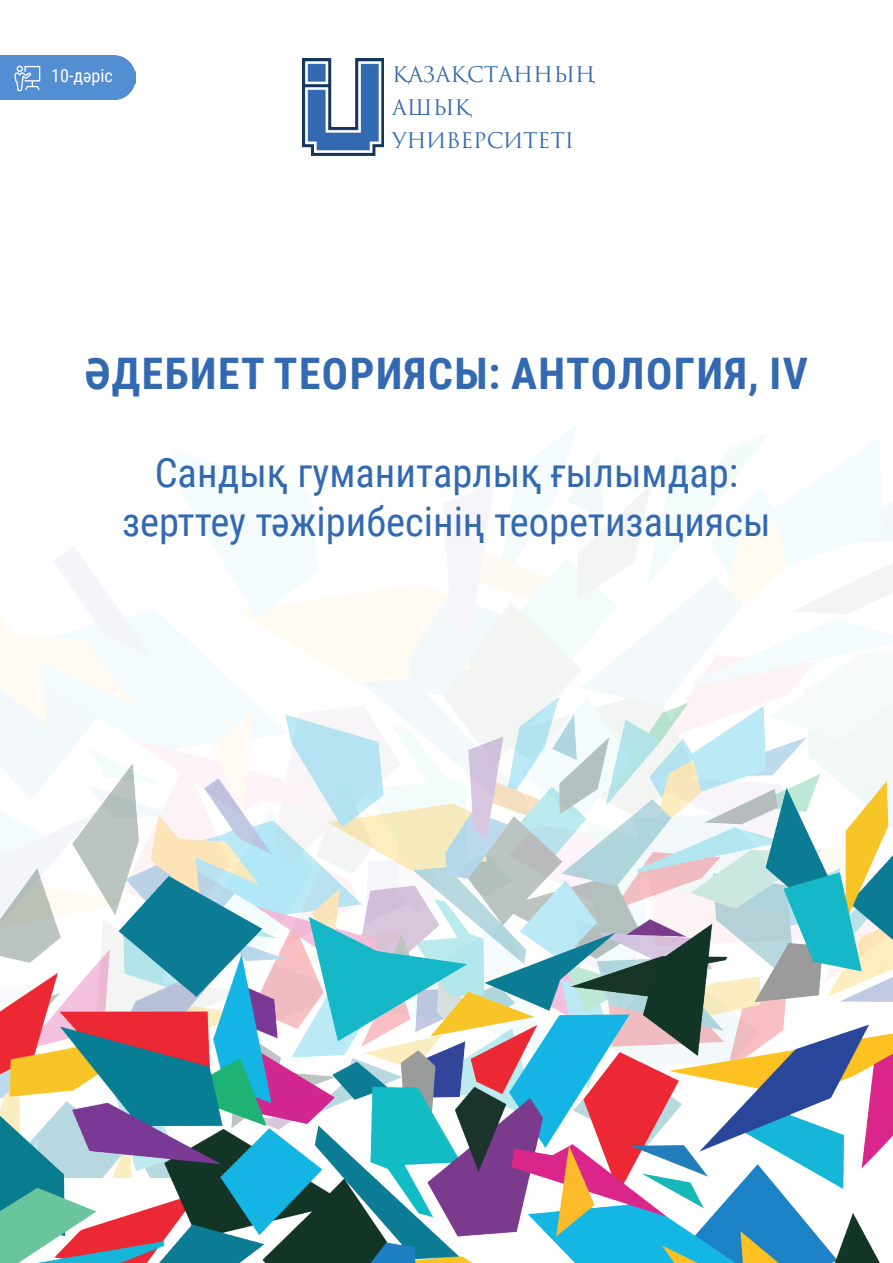
<style>
.page{position:relative;width:893px;height:1263px;background:#fff}
.page>*{position:absolute;margin:0;border:0;box-sizing:border-box;transform-origin:0 0}
.t1{font:700 43.5px "Roboto Condensed";letter-spacing:.035em;color:#3269b1}
.t2{font:40.5px/48.6px "Roboto Condensed";color:#3269b1;text-align:center}
.t3{font:21px "Trajan Pro 3";color:#3269b1}
.t4{font:18px "Roboto Condensed";color:#fff}
</style>
<div class="page">
<img style="left:0;top:425px;width:893px;height:638px">
<img style="left:302px;top:58px;width:82px;height:98px">
<img style="left:0;top:696px;width:892px;height:33px">
<img style="left:0;top:729px;width:892px;height:534px">
<div style="left:0;top:55px;width:136px;height:45px;background:#538dd2"></div>
<svg style="left:14px;top:66px;width:26px;height:25px"></svg>
<p class="t4" style="left:51px;top:63px;width:63px">10-дәріс</p>
<p class="t3" style="left:392px;top:60px;width:205px">ҚАЗАҚСТАННЫҢ</p>
<p class="t3" style="left:392px;top:93px;width:81px">АШЫҚ</p>
<p class="t3" style="left:392px;top:126px;width:184px">УНИВЕРСИТЕТІ</p>
<p class="t1" style="left:85px;top:343px;width:725px">ӘДЕБИЕТ ТЕОРИЯСЫ: АНТОЛОГИЯ, IV</p>
<p class="t2" style="left:122px;top:447px;width:650px">Сандық гуманитарлық ғылымдар: зерттеу тәжірибесінің теоретизациясы</p>
</div>
